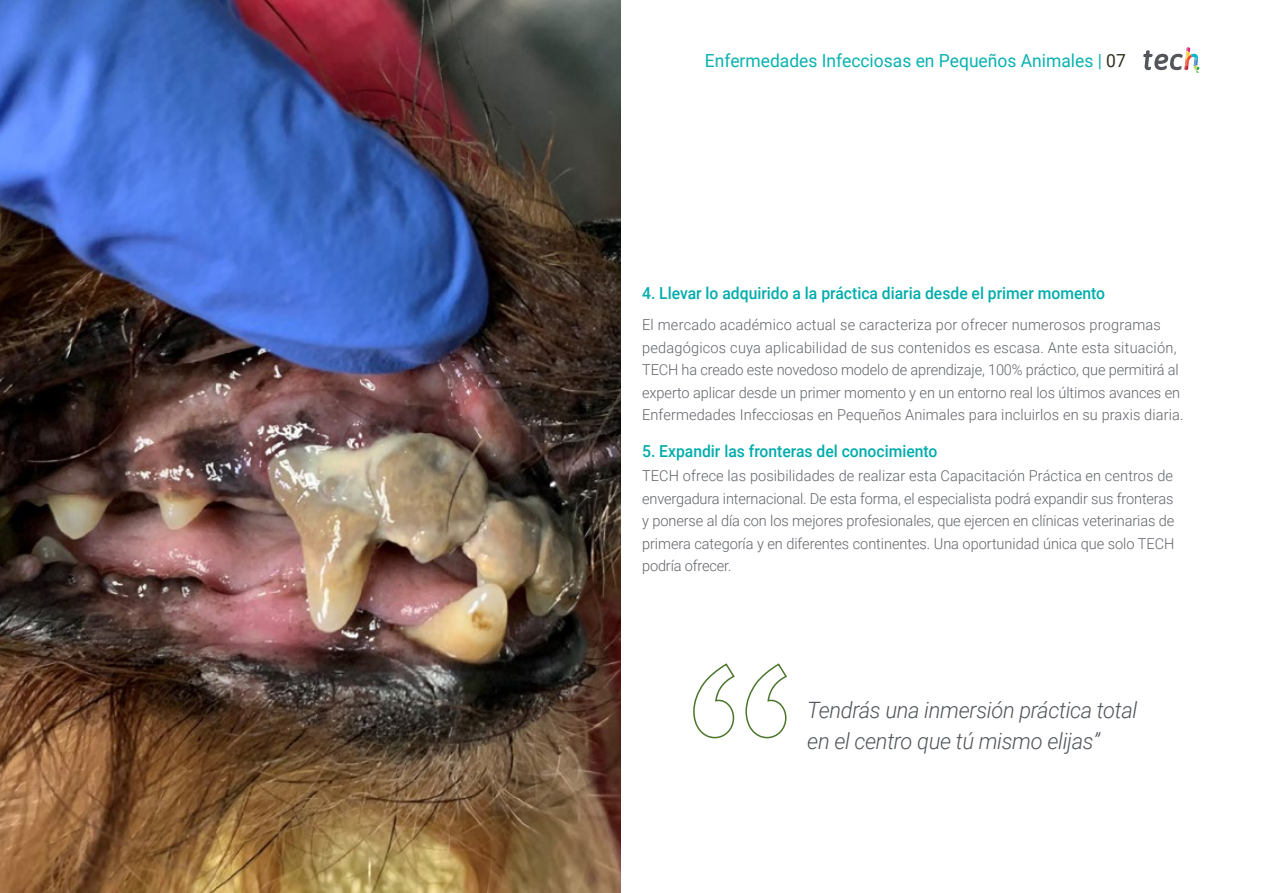
<style>
.page{position:relative;width:1263px;height:893px;background:#fff}
.page>*{position:absolute;margin:0;border:0;box-sizing:border-box;transform-origin:0 0}
.t1{font:italic 300 22.5px/31.5px "Roboto";letter-spacing:-.015em;color:#52555b}
.t2{font:18px "Roboto";color:#09b2af}
.t3{font:500 16.5px "Roboto";color:#00acac;scale:.95 1}
.t4{font:300 15px/22.5px "Roboto";letter-spacing:.01em;color:#61646a}
.s1{color:#312e20}
</style>
<div class="page">
<svg style="left:1143px;top:47px;width:56px;height:26px"></svg>
<svg style="left:693px;top:663px;width:94px;height:76px"></svg>
<img style="left:0;top:0;width:621px;height:893px">
<p class="t2" style="left:705px;top:48px;width:422px">Enfermedades Infecciosas en Pequeños Animales | <span class="s1">07</span></p>
<p class="t3" style="left:642px;top:282px;width:489px">4. Llevar lo adquirido a la práctica diaria desde el primer momento</p>
<p class="t4" style="left:642px;top:313px;width:543px">El mercado académico actual se caracteriza por ofrecer numerosos programas pedagógicos cuya aplicabilidad de sus contenidos es escasa. Ante esta situación, TECH ha creado este novedoso modelo de aprendizaje, 100% práctico, que permitirá al experto aplicar desde un primer momento y en un entorno real los últimos avances en Enfermedades Infecciosas en Pequeños Animales para incluirlos en su praxis diaria.</p>
<p class="t3" style="left:642px;top:439px;width:312px">5. Expandir las fronteras del conocimiento</p>
<p class="t4" style="left:642px;top:464px;width:534px;text-align:justify">TECH ofrece las posibilidades de realizar esta Capacitación Práctica en centros de envergadura internacional. De esta forma, el especialista podrá expandir sus fronteras y ponerse al día con los mejores profesionales, que ejercen en clínicas veterinarias de primera categoría y en diferentes continentes. Una oportunidad única que solo TECH podría ofrecer.</p>
<h1 class="t1" style="left:807px;top:693px;width:332px">Tendrás una inmersión práctica total en el centro que tú mismo elijas”</h1>
</div>
